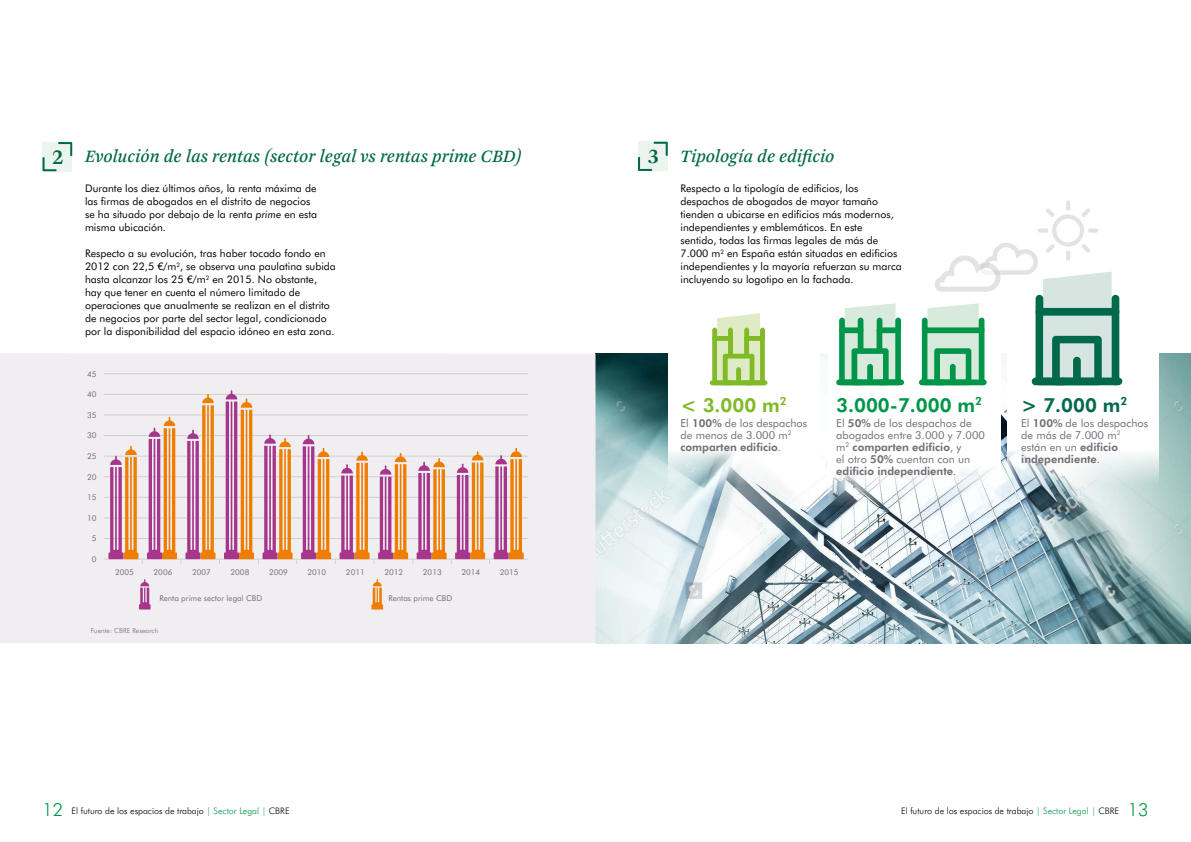
<style>
.page{position:relative;width:1191px;height:842px;background:#fff}
.page>*{position:absolute;margin:0;border:0;box-sizing:border-box;transform-origin:0 0}
.t1{font:800 19.4px "Futura BT";color:#009649}
.t2{font:800 19.4px "Futura BT";color:#80ba27}
.t3{font:800 19.4px "Futura BT";color:#00684b}
.t4{font:italic 18px "Arnhem Pro";color:#00684b}
.t5{font:11px/12px "Futura BT";color:#716f75}
.t6{font:10.5px/13px "Futura BT";color:#000}
.t7{font:300 9px "Futura BT";color:#000}
.t8{font:8px "Futura BT";color:#716f75}
.t9{font:300 7px "Futura BT";color:#716f75}
.s1{font-weight:700;font-style:normal;font-size:22px}
.s2{font-style:italic}
.s3{font-family:"Helvetica Neue LT Std"}
.s4{font-weight:800}
.s5{font-size:18px;color:#009649}
.s6{color:#009649}
</style>
<div class="page">
<img style="left:595px;top:354px;width:596px;height:289px">
<div style="left:668px;top:352px;width:151px;height:133px;background:#fff"></div>
<svg style="left:1007px;top:352px;width:152px;height:133px"></svg>
<div style="left:828px;top:352px;width:172px;height:154px;background:#fff"></div>
<div style="left:0;top:353px;width:595px;height:290px;background:#f0eef0"></div>
<svg style="left:43px;top:142px;width:29px;height:29px"></svg>
<hr style="left:104px;top:559px;width:424px;height:1px;background:#d2cfd1">
<hr style="left:104px;top:538px;width:424px;height:1px;background:#d2cfd1">
<hr style="left:104px;top:517px;width:424px;height:1px;background:#d2cfd1">
<hr style="left:104px;top:497px;width:424px;height:1px;background:#d2cfd1">
<hr style="left:104px;top:476px;width:424px;height:1px;background:#d2cfd1">
<hr style="left:104px;top:456px;width:424px;height:1px;background:#d2cfd1">
<hr style="left:104px;top:435px;width:424px;height:1px;background:#d2cfd1">
<hr style="left:104px;top:415px;width:424px;height:1px;background:#d2cfd1">
<hr style="left:104px;top:394px;width:424px;height:1px;background:#d2cfd1">
<hr style="left:104px;top:373px;width:424px;height:1px;background:#d2cfd1">
<svg style="left:638px;top:142px;width:30px;height:29px"></svg>
<div style="left:710px;top:380px;width:57px;height:5px;background:#80ba27;border-radius:2px"></div>
<svg style="left:712px;top:313px;width:53px;height:68px;background:#bfdb91"></svg>
<div style="left:736px;top:367px;width:5px;height:18px;background:#80ba27;border-radius:2px"></div>
<div style="left:836px;top:379px;width:68px;height:6px;background:#009649;border-radius:3px"></div>
<svg style="left:839px;top:303px;width:62px;height:77px;background:#8acca7"></svg>
<div style="left:867px;top:364px;width:6px;height:21px;background:#009649;border-radius:3px"></div>
<div style="left:1031px;top:378px;width:91px;height:7px;background:#00684b;border-radius:4px"></div>
<div style="left:919px;top:379px;width:67px;height:6px;background:#009649;border-radius:3px"></div>
<svg style="left:922px;top:200px;width:197px;height:185px"></svg>
<svg style="left:108px;top:390px;width:415px;height:174px;background:#e3bfb9"></svg>
<svg style="left:139px;top:579px;width:12px;height:30px"></svg>
<svg style="left:371px;top:579px;width:12px;height:30px"></svg>
<h2 class="t4" style="left:52px;top:145px;width:470px"><span class="s1">2</span> Evolución de las rentas (sector legal vs rentas prime CBD)</h2>
<p class="t6" style="left:85px;top:182px;width:234px">Durante los diez últimos años, la renta máxima de las firmas de abogados en el distrito de negocios se ha situado por debajo de la renta <span class="s2">prime</span> en esta misma ubicación.</p>
<p class="t6" style="left:85px;top:247px;width:252px">Respecto a su evolución, tras haber tocado fondo en 2012 con 22,5 <span class="s3">€</span>/m<sup>2</sup>, se observa una paulatina subida hasta alcanzar los 25 <span class="s3">€</span>/m<sup>2</sup> en 2015. No obstante, hay que tener en cuenta el número limitado de operaciones que anualmente se realizan en el distrito de negocios por parte del sector legal, condicionado por la disponibilidad del espacio idóneo en esta zona.</p>
<p class="t8" style="left:87px;top:369px;width:11px">45</p>
<p class="t8" style="left:87px;top:389px;width:11px">40</p>
<p class="t8" style="left:87px;top:410px;width:11px">35</p>
<p class="t8" style="left:87px;top:431px;width:11px">30</p>
<p class="t8" style="left:87px;top:451px;width:11px">25</p>
<p class="t8" style="left:87px;top:472px;width:11px">20</p>
<p class="t8" style="left:87px;top:492px;width:11px">15</p>
<p class="t8" style="left:87px;top:513px;width:11px">10</p>
<p class="t8" style="left:92px;top:534px;width:6px">5</p>
<p class="t8" style="left:92px;top:554px;width:6px">0</p>
<p class="t8" style="left:115px;top:568px;width:20px">2005</p>
<p class="t8" style="left:154px;top:568px;width:20px">2006</p>
<p class="t8" style="left:192px;top:568px;width:20px">2007</p>
<p class="t8" style="left:230px;top:568px;width:20px">2008</p>
<p class="t8" style="left:269px;top:568px;width:20px">2009</p>
<p class="t8" style="left:307px;top:568px;width:20px">2010</p>
<p class="t8" style="left:346px;top:568px;width:20px">2011</p>
<p class="t8" style="left:384px;top:568px;width:20px">2012</p>
<p class="t8" style="left:423px;top:568px;width:20px">2013</p>
<p class="t8" style="left:461px;top:568px;width:20px">2014</p>
<p class="t8" style="left:500px;top:568px;width:20px">2015</p>
<p class="t8" style="left:159px;top:593px;width:104px">Renta prime sector legal CBD</p>
<p class="t8" style="left:388px;top:593px;width:65px">Rentas prime CBD</p>
<p class="t9" style="left:91px;top:626px;width:69px">Fuente: CBRE Research</p>
<h2 class="t4" style="left:648px;top:144px;width:188px"><span class="s1">3</span> Tipología de edificio</h2>
<p class="t6" style="left:680px;top:182px;width:223px">Respecto a la tipología de edificios, los despachos de abogados de mayor tamaño tienden a ubicarse en edificios más modernos, independientes y emblemáticos. En este<br>sentido, todas las firmas legales de más de 7.000 m<sup>2</sup> en España están situadas en edificios independientes y la mayoría refuerzan su marca incluyendo su logotipo en la fachada.</p>
<h1 class="t2" style="left:680px;top:393px;width:108px">&lt; 3.000 m<sup>2</sup></h1>
<p class="t5" style="left:680px;top:417px;width:128px">El <span class="s4">100%</span> de los despachos de menos de 3.000 m<sup>2 </sup><span class="s4">comparten edificio</span>.</p>
<h1 class="t1" style="left:836px;top:393px;width:147px">3.000-7.000 m<sup>2</sup></h1>
<p class="t5" style="left:836px;top:416px;width:150px">El <span class="s4">50%</span> de los despachos de abogados entre 3.000 y 7.000 m<sup>2</sup> <span class="s4">comparten edificio</span>, y<br>el otro <span class="s4">50%</span> cuentan con un <span class="s4">edificio independiente</span>.</p>
<h1 class="t3" style="left:1021px;top:393px;width:108px">&gt; 7.000 m<sup>2</sup></h1>
<p class="t5" style="left:1021px;top:417px;width:129px">El <span class="s4">100%</span> de los despachos de más de 7.000 m<sup>2 </sup>están en un <span class="s4">edificio independiente</span>.</p>
<p class="t7" style="left:43px;top:805px;width:249px"><span class="s5">12</span> El futuro de los espacios de trabajo <span class="s6">| Sector Legal |</span> CBRE</p>
<p class="t7" style="left:901px;top:805px;width:249px">El futuro de los espacios de trabajo <span class="s6">| Sector Legal |</span> CBRE <span class="s5">13</span></p>
</div>
